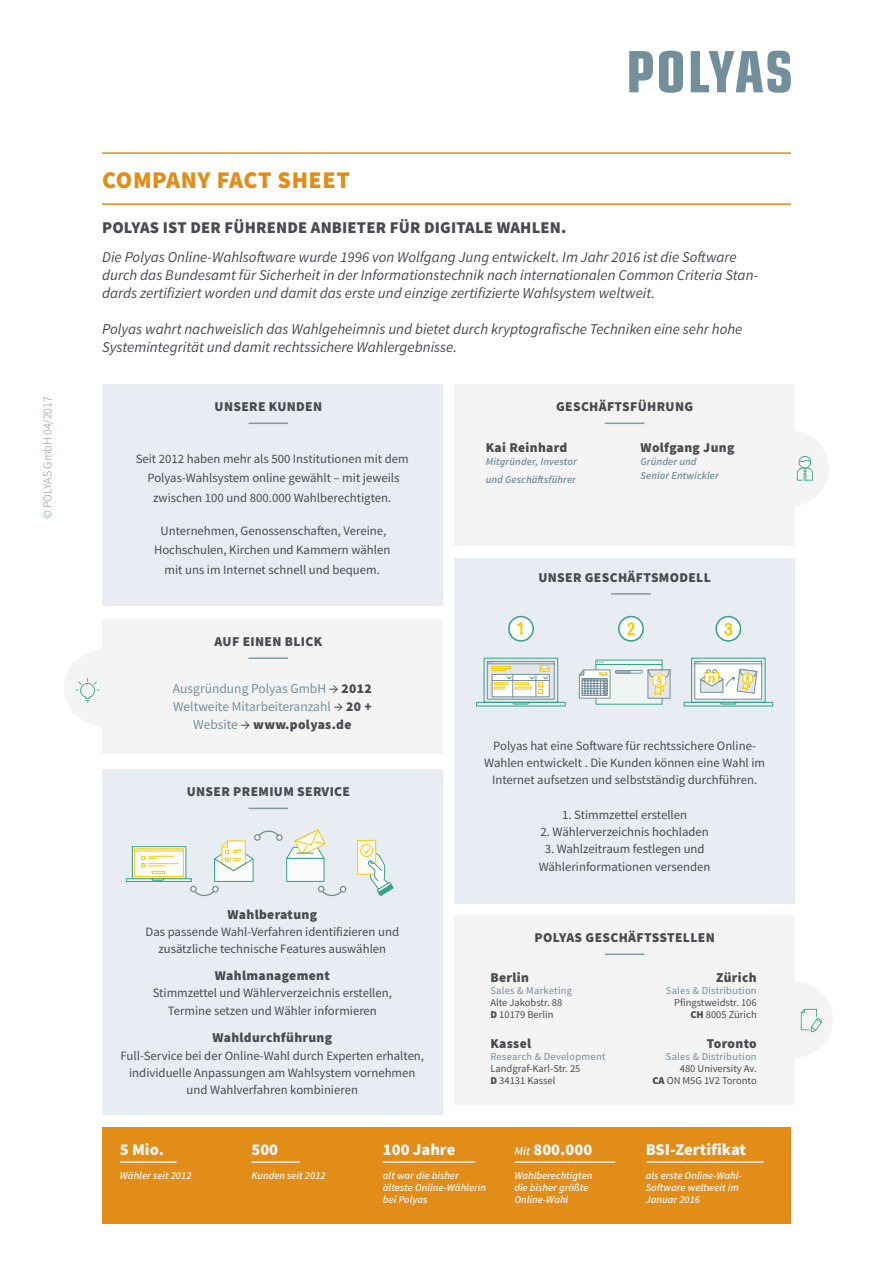
<style>
.page{position:relative;width:893px;height:1263px;background:#fff}
.page>*{position:absolute;margin:0;border:0;box-sizing:border-box;transform-origin:0 0}
.t1{font:900 24px "Source Sans Pro";letter-spacing:.025em;color:#e18d18}
.t2{font:900 16.5px "Source Sans Pro";letter-spacing:.01em;color:#484a4e}
.t3{font:900 16.5px "Source Sans Pro";color:#f6f5f5}
.t4{font:italic 15px/18px "Source Sans Pro";color:#484a4e}
.t5{font:900 13.5px "Source Sans Pro";letter-spacing:.025em;color:#484a4e}
.t6{font:13.5px/18px "Source Sans Pro";color:#738f9c;text-align:center}
.t7{font:12.75px/17.2px "Source Sans Pro";color:#484a4e;text-align:center}
.t8{font:300 12px "Source Sans Pro";color:#738f9c}
.t9{font:italic 600 10.5px/12px "Source Sans Pro";color:#f6f5f5}
.t10{font:10.5px/12px "Source Sans Pro";color:#484a4e;text-align:right}
.t11{font:10.5px "Source Sans Pro";letter-spacing:.025em;color:#738f9c}
.t12{font:italic 600 10.5px/18px "Source Sans Pro";letter-spacing:.01em;color:#738f9c}
.s1{font-size:15px;color:#484a4e}
.s2{font-weight:900;color:#484a4e}
.s3{font-weight:900}
.s4{font-weight:600;font-style:italic;font-size:12px}
</style>
<div class="page">
<div style="left:753px;top:430px;width:76px;height:76px;background:#f5f4f4;border-radius:50%"></div>
<div style="left:757px;top:981px;width:76px;height:77px;background:#f5f4f4;border-radius:50%"></div>
<div style="left:64px;top:650px;width:76px;height:76px;background:#f5f4f4;border-radius:50%"></div>
<div style="left:455px;top:384px;width:340px;height:162px;background:#f5f4f4"></div>
<div style="left:455px;top:915px;width:340px;height:189px;background:#f5f4f4"></div>
<div style="left:102px;top:619px;width:340px;height:135px;background:#f5f4f4"></div>
<div style="left:102px;top:384px;width:340px;height:222px;background:#e7edf2"></div>
<div style="left:455px;top:558px;width:340px;height:345px;background:#e7edf2"></div>
<div style="left:102px;top:769px;width:340px;height:345px;background:#e7edf2"></div>
<svg style="left:629px;top:51px;width:162px;height:42px"></svg>
<hr style="left:102px;top:203px;width:689px;height:2px;background:#e18d18">
<hr style="left:102px;top:152px;width:689px;height:2px;background:#e18d18">
<svg style="left:132px;top:846px;width:54px;height:32px"></svg>
<svg style="left:126px;top:878px;width:65px;height:4px"></svg>
<div style="left:134px;top:848px;width:50px;height:29px;background:linear-gradient(to right,#fffffe,#fffffe);border:1px solid #f9c900"></div>
<hr style="left:134px;top:848px;width:50px;height:3px;background:#fffdf6">
<svg style="left:141px;top:856px;width:37px;height:25px"></svg>
<svg style="left:357px;top:839px;width:37px;height:57px"></svg>
<div style="left:190px;top:886px;width:7px;height:6px;border:1px solid #738f9c;border-radius:50%"></div>
<svg style="left:191px;top:829px;width:155px;height:68px"></svg>
<svg style="left:476px;top:658px;width:90px;height:49px"></svg>
<svg style="left:578px;top:659px;width:93px;height:46px"></svg>
<svg style="left:683px;top:658px;width:90px;height:49px"></svg>
<div style="left:509px;top:617px;width:24px;height:24px;background:#fff;border-radius:50%"></div>
<div style="left:508px;top:616px;width:26px;height:26px;border:2px solid #35a188;border-radius:50%"></div>
<svg style="left:517px;top:622px;width:6px;height:14px"></svg>
<div style="left:619px;top:617px;width:24px;height:24px;background:#fff;border-radius:50%"></div>
<div style="left:618px;top:616px;width:26px;height:26px;border:2px solid #35a188;border-radius:50%"></div>
<svg style="left:627px;top:622px;width:8px;height:14px"></svg>
<div style="left:716px;top:617px;width:24px;height:24px;background:#fff;border-radius:50%"></div>
<div style="left:715px;top:616px;width:26px;height:26px;border:2px solid #35a188;border-radius:50%"></div>
<svg style="left:724px;top:622px;width:9px;height:14px"></svg>
<div style="left:102px;top:1127px;width:689px;height:97px;background:#e18d18"></div>
<hr style="left:120px;top:1161px;width:57px;height:2px;background:#f5f4f4">
<hr style="left:251px;top:1161px;width:49px;height:2px;background:#f5f4f4">
<hr style="left:383px;top:1161px;width:92px;height:2px;background:#f5f4f4">
<hr style="left:514px;top:1161px;width:101px;height:2px;background:#f5f4f4">
<hr style="left:647px;top:1161px;width:117px;height:2px;background:#f5f4f4">
<svg style="left:797px;top:456px;width:16px;height:25px"></svg>
<svg style="left:76px;top:678px;width:23px;height:25px"></svg>
<svg style="left:801px;top:1009px;width:22px;height:23px"></svg>
<hr style="left:605px;top:423px;width:39px;height:1px;background:#8299a4">
<hr style="left:605px;top:953px;width:39px;height:2px;background:#8299a4">
<hr style="left:249px;top:657px;width:39px;height:2px;background:#8299a4">
<hr style="left:249px;top:423px;width:39px;height:1px;background:#8299a4">
<hr style="left:611px;top:593px;width:40px;height:2px;background:#8299a4">
<hr style="left:249px;top:808px;width:39px;height:1px;background:#8299a4">
<p class="t8" style="left:40px;top:519px;width:125px;rotate:-90deg">© POLYAS GmbH 04/2017</p>
<h1 class="t1" style="left:102px;top:163px;width:249px">COMPANY FACT SHEET</h1>
<p class="t2" style="left:102px;top:216px;width:466px">POLYAS IST DER FÜHRENDE ANBIETER FÜR DIGITALE WAHLEN.</p>
<p class="t4" style="left:102px;top:248px;width:657px">Die Polyas Online-Wahlsoftware wurde 1996 von Wolfgang Jung entwickelt. Im Jahr 2016 ist die Software durch das Bundesamt für Sicherheit in der Informationstechnik nach internationalen Common Criteria Stan&shy;dards zertifiziert worden und damit das erste und einzige zertifizierte Wahlsystem weltweit.</p>
<p class="t4" style="left:102px;top:320px;width:642px">Polyas wahrt nachweislich das Wahlgeheimnis und bietet durch kryptografische Techniken eine sehr hohe<br>Systemintegrität und damit rechtssichere Wahlergebnisse.</p>
<p class="t5" style="left:215px;top:397px;width:109px">UNSERE KUNDEN</p>
<p class="t7" style="left:136px;top:448px;width:275px;line-height:19.5px">Seit 2012 haben mehr als 500 Institutionen mit dem<br>Polyas-Wahlsystem online gewählt – mit jeweils zwischen 100 und 800.000 Wahlberechtigten.</p>
<p class="t7" style="left:154px;top:520px;width:238px;line-height:19.5px">Unternehmen, Genossenschaften, Vereine,<br>Hochschulen, Kirchen und Kammern wählen mit uns im Internet schnell und bequem.</p>
<p class="t5" style="left:215px;top:632px;width:109px">AUF EINEN BLICK</p>
<p class="t6" style="left:173px;top:679px;width:200px">Ausgründung Polyas GmbH <span class="s1">→</span> <span class="s2">2012<br></span>Weltweite Mitarbeiteranzahl <span class="s1">→</span> <span class="s2">20 +<br></span>Website <span class="s1">→</span> <span class="s2">www.polyas.de</span></p>
<p class="t5" style="left:187px;top:782px;width:165px">UNSER PREMIUM SERVICE</p>
<p class="t5" style="left:228px;top:905px;width:91px">Wahlberatung</p>
<p class="t7" style="left:146px;top:923px;width:255px">Das passende Wahl-Verfahren identifizieren und zusätzliche technische Features auswählen</p>
<p class="t5" style="left:215px;top:966px;width:116px">Wahlmanagement</p>
<p class="t7" style="left:153px;top:984px;width:241px;line-height:18px">Stimmzettel und Wählerverzeichnis erstellen,<br>Termine setzen und Wähler informieren</p>
<p class="t5" style="left:212px;top:1028px;width:121px">Wahldurchführung</p>
<p class="t7" style="left:121px;top:1047px;width:305px">Full-Service bei der Online-Wahl durch Experten erhalten, individuelle Anpassungen am Wahlsystem vornehmen und Wahlverfahren kombinieren</p>
<p class="t5" style="left:556px;top:397px;width:138px">GESCHÄFTSFÜHRUNG</p>
<p class="t5" style="left:486px;top:438px;width:83px">Kai Reinhard</p>
<p class="t12" style="left:486px;top:452px;width:93px">Mitgründer, Investor und Geschäftsführer</p>
<p class="t5" style="left:641px;top:438px;width:95px">Wolfgang Jung</p>
<p class="t12" style="left:641px;top:455px;width:80px;line-height:13.5px">Gründer und<br>Senior Entwickler</p>
<p class="t5" style="left:538px;top:568px;width:174px">UNSER GESCHÄFTSMODELL</p>
<p class="t7" style="left:484px;top:737px;width:282px">Polyas hat eine Software für rechtssichere Online-<br>Wahlen entwickelt . Die Kunden können eine Wahl im<br>Internet aufsetzen und selbstständig durchführen.</p>
<p class="t7" style="left:562px;top:806px;width:126px">1. Stimmzettel erstellen</p>
<p class="t7" style="left:540px;top:823px;width:170px">2. Wählerverzeichnis hochladen</p>
<p class="t7" style="left:539px;top:840px;width:173px">3. Wahlzeitraum festlegen und<br>Wählerinformationen versenden</p>
<p class="t5" style="left:534px;top:928px;width:182px">POLYAS GESCHÄFTSSTELLEN</p>
<p class="t5" style="left:490px;top:969px;width:40px">Berlin</p>
<p class="t11" style="left:490px;top:984px;width:83px">Sales &amp; Marketing</p>
<p class="t10" style="left:490px;top:997px;width:73px;text-align:left">Alte Jakobstr. 88<br><span class="s3">D</span> 10179 Berlin</p>
<p class="t5" style="left:490px;top:1034px;width:42px">Kassel</p>
<p class="t11" style="left:490px;top:1049px;width:117px">Research &amp; Development</p>
<p class="t10" style="left:490px;top:1062px;width:92px;text-align:left">Landgraf-Karl-Str. 25<br><span class="s3">D</span> 34131 Kassel</p>
<p class="t5" style="left:716px;top:969px;width:42px">Zürich</p>
<p class="t11" style="left:666px;top:984px;width:92px">Sales &amp; Distribution</p>
<p class="t10" style="left:674px;top:997px;width:84px">Pfingstweidstr. 106<br><span class="s3">CH</span> 8005 Zürich</p>
<p class="t5" style="left:707px;top:1034px;width:51px">Toronto</p>
<p class="t11" style="left:666px;top:1049px;width:92px">Sales &amp; Distribution</p>
<p class="t10" style="left:652px;top:1062px;width:106px">480 University Av.<br><span class="s3">CA</span> ON M5G 1V2 Toronto</p>
<p class="t3" style="left:120px;top:1138px;width:46px">5 Mio.</p>
<p class="t9" style="left:120px;top:1170px;width:73px">Wähler seit 2012</p>
<p class="t3" style="left:251px;top:1138px;width:28px">500</p>
<p class="t9" style="left:251px;top:1170px;width:76px">Kunden seit 2012</p>
<p class="t3" style="left:383px;top:1138px;width:74px">100 Jahre</p>
<p class="t9" style="left:383px;top:1170px;width:105px">alt war die bisher älteste Online-Wählerin bei Polyas</p>
<p class="t3" style="left:514px;top:1138px;width:79px"><span class="s4">Mit</span> 800.000</p>
<p class="t9" style="left:514px;top:1170px;width:80px">Wahlberechtigten die bisher größte<br>Online-Wahl</p>
<p class="t3" style="left:646px;top:1138px;width:102px">BSI-Zertifikat</p>
<p class="t9" style="left:646px;top:1170px;width:98px">als erste Online-Wahl-<br>Software weltweit im<br>Januar 2016</p>
</div>
